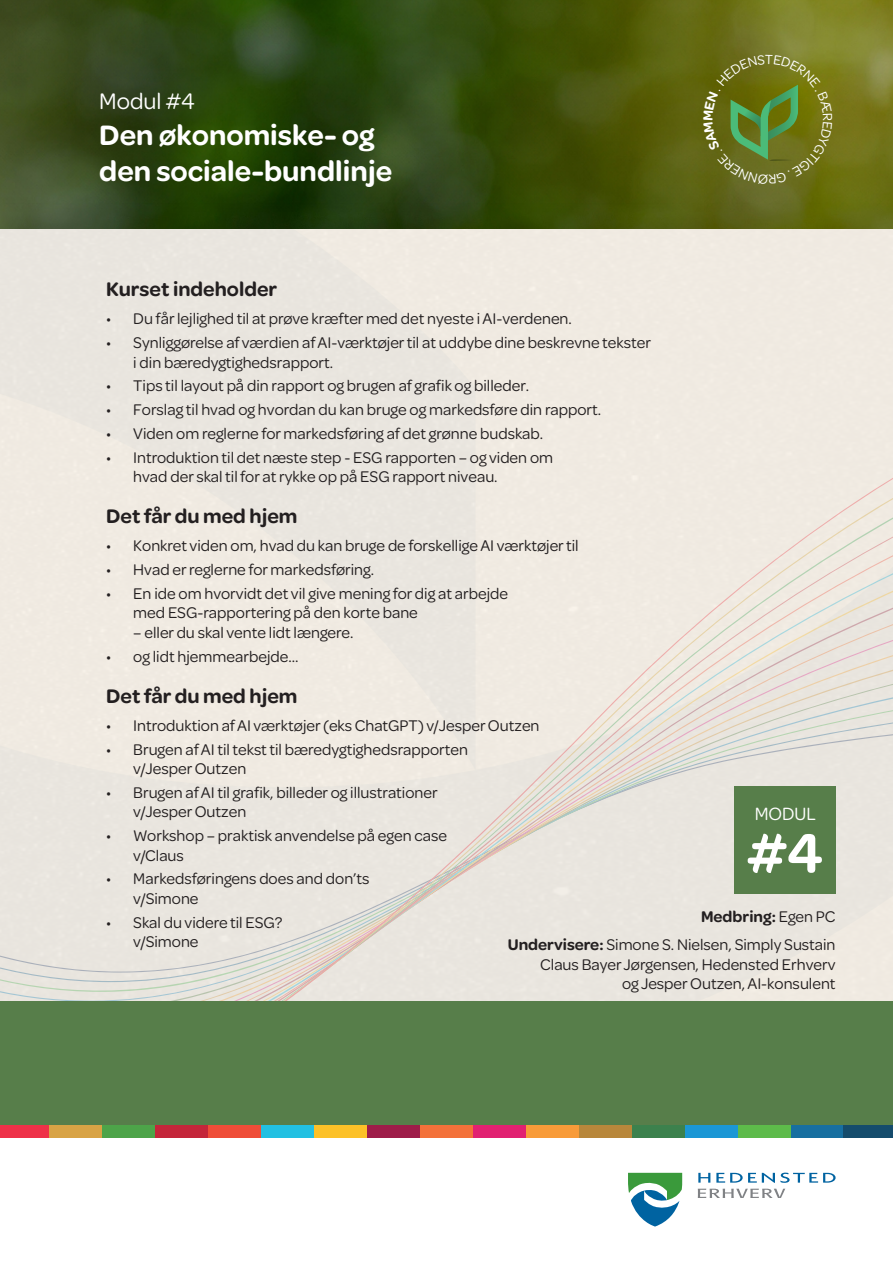
<style>
.page{position:relative;width:893px;height:1263px;background:#fff}
.page>*{position:absolute;margin:0;border:0;box-sizing:border-box;transform-origin:0 0}
.t1{font:600 58.8px "Omnes";color:#fff}
.t2{font:600 30px/36px "Omnes";color:#fff}
.t3{font:24px "Omnes";color:#fff}
.t4{font:600 21px "Omnes";color:#231f20}
.t5{font:18.9px "Omnes";color:#fff}
.t6{font:16.5px/19.5px "Omnes";color:#231f20}
.t7{font:600 16.5px "Omnes";color:#231f20}
.s1{font-weight:400}
.s2{font-weight:600}
</style>
<div class="page">
<div style="left:0;top:229px;width:476px;height:138px;background:#e9e6df"></div>
<div style="left:0;top:367px;width:893px;height:54px;background:#ece9e1"></div>
<svg style="left:628px;top:1173px;width:54px;height:53px"></svg>
<svg style="left:698px;top:1172px;width:138px;height:11px"></svg>
<svg style="left:698px;top:1189px;width:87px;height:9px"></svg>
<img style="left:0;top:0;width:893px;height:229px">
<div style="left:0;top:421px;width:893px;height:580px;background:#ebe7e0"></div>
<div style="left:0;top:1001px;width:893px;height:136px;background:#577e4a"></div>
<div style="left:0;top:1125px;width:49px;height:12px;background:#ee3148"></div>
<div style="left:49px;top:1125px;width:53px;height:12px;background:#d8a345"></div>
<div style="left:102px;top:1125px;width:53px;height:12px;background:#4da449"></div>
<div style="left:155px;top:1125px;width:53px;height:12px;background:#c4263a"></div>
<div style="left:208px;top:1125px;width:53px;height:12px;background:#ef4d38"></div>
<div style="left:261px;top:1125px;width:53px;height:12px;background:#22c0e2"></div>
<div style="left:314px;top:1125px;width:53px;height:12px;background:#fcc128"></div>
<div style="left:367px;top:1125px;width:53px;height:12px;background:#9e1d49"></div>
<div style="left:420px;top:1125px;width:53px;height:12px;background:#f3713a"></div>
<div style="left:473px;top:1125px;width:53px;height:12px;background:#e12171"></div>
<div style="left:526px;top:1125px;width:53px;height:12px;background:#f89b39"></div>
<div style="left:579px;top:1125px;width:53px;height:12px;background:#b8873b"></div>
<div style="left:632px;top:1125px;width:53px;height:12px;background:#3c814d"></div>
<div style="left:685px;top:1125px;width:53px;height:12px;background:#1b97d5"></div>
<div style="left:738px;top:1125px;width:53px;height:12px;background:#5dbb4a"></div>
<div style="left:791px;top:1125px;width:53px;height:12px;background:#176fa0"></div>
<div style="left:844px;top:1125px;width:49px;height:12px;background:#154c6c"></div>
<div style="left:734px;top:787px;width:102px;height:107px;background:#577e4a"></div>
<svg style="left:703px;top:55px;width:129px;height:129px;background:#67751d"></svg>
<p class="t3" style="left:99px;top:85px;width:97px">Modul #4</p>
<p class="t2" style="left:99px;top:115px;width:295px">Den økonomiske- og den sociale-bundlinje</p>
<p class="t4" style="left:106px;top:275px;width:172px">Kurset indeholder</p>
<p class="t6" style="left:106px;top:308px;width:467px">• Du får lejlighed til at prøve kræfter med det nyeste i AI-verdenen.</p>
<p class="t6" style="left:133px;top:332px;width:519px;text-indent:-27px">• Synliggørelse af værdien af AI-værktøjer til at uddybe dine beskrevne tekster i din bæredygtighedsrapport.</p>
<p class="t6" style="left:106px;top:375px;width:424px">• Tips til layout på din rapport og brugen af grafik og billeder.</p>
<p class="t6" style="left:106px;top:399px;width:496px">• Forslag til hvad og hvordan du kan bruge og markedsføre din rapport.</p>
<p class="t6" style="left:106px;top:423px;width:438px">• Viden om reglerne for markedsføring af det grønne budskab.</p>
<p class="t6" style="left:133px;top:446px;width:421px;text-indent:-27px">• Introduktion til det næste step - ESG rapporten – og viden om hvad der skal til for at rykke op på ESG rapport niveau.</p>
<p class="t4" style="left:106px;top:502px;width:193px">Det får du med hjem</p>
<p class="t6" style="left:106px;top:535px;width:474px">• Konkret viden om, hvad du kan bruge de forskellige AI værktøjer til</p>
<p class="t6" style="left:106px;top:559px;width:269px">• Hvad er reglerne for markedsføring.</p>
<p class="t6" style="left:133px;top:583px;width:376px;text-indent:-27px">• En ide om hvorvidt det vil give mening for dig at arbejde med ESG-rapportering på den korte bane</p>
<p class="t6" style="left:133px;top:622px;width:222px">– eller du skal vente lidt længere.</p>
<p class="t6" style="left:106px;top:645px;width:194px">• og lidt hjemmearbejde…</p>
<p class="t4" style="left:106px;top:681px;width:193px">Det får du med hjem</p>
<p class="t6" style="left:106px;top:715px;width:435px">• Introduktion af AI værktøjer (eks ChatGPT) v/Jesper Outzen</p>
<p class="t6" style="left:133px;top:738px;width:336px;text-indent:-27px">• Brugen af AI til tekst til bæredygtighedsrapporten v/Jesper Outzen</p>
<p class="t6" style="left:133px;top:782px;width:306px;text-indent:-27px">• Brugen af AI til grafik, billeder og illustrationer v/Jesper Outzen</p>
<p class="t6" style="left:133px;top:825px;width:315px;text-indent:-27px">• Workshop – praktisk anvendelse på egen case v/Claus</p>
<p class="t6" style="left:133px;top:868px;width:238px;text-indent:-27px">• Markedsføringens does and don’ts v/Simone</p>
<p class="t6" style="left:133px;top:911px;width:151px;text-indent:-27px">• Skal du videre til ESG? v/Simone</p>
<p class="t5" style="left:755px;top:801px;width:63px">MODUL</p>
<p class="t1" style="left:747px;top:812px;width:77px">#4</p>
<p class="t7" style="left:701px;top:905px;width:136px">Medbring: <span class="s1">Egen PC</span></p>
<p class="t6" style="left:508px;top:934px;width:329px;text-align:right"><span class="s2">Undervisere:</span> Simone S. Nielsen, Simply Sustain<br>Claus Bayer Jørgensen, Hedensted Erhverv<br>og Jesper Outzen, AI-konsulent</p>
</div>
